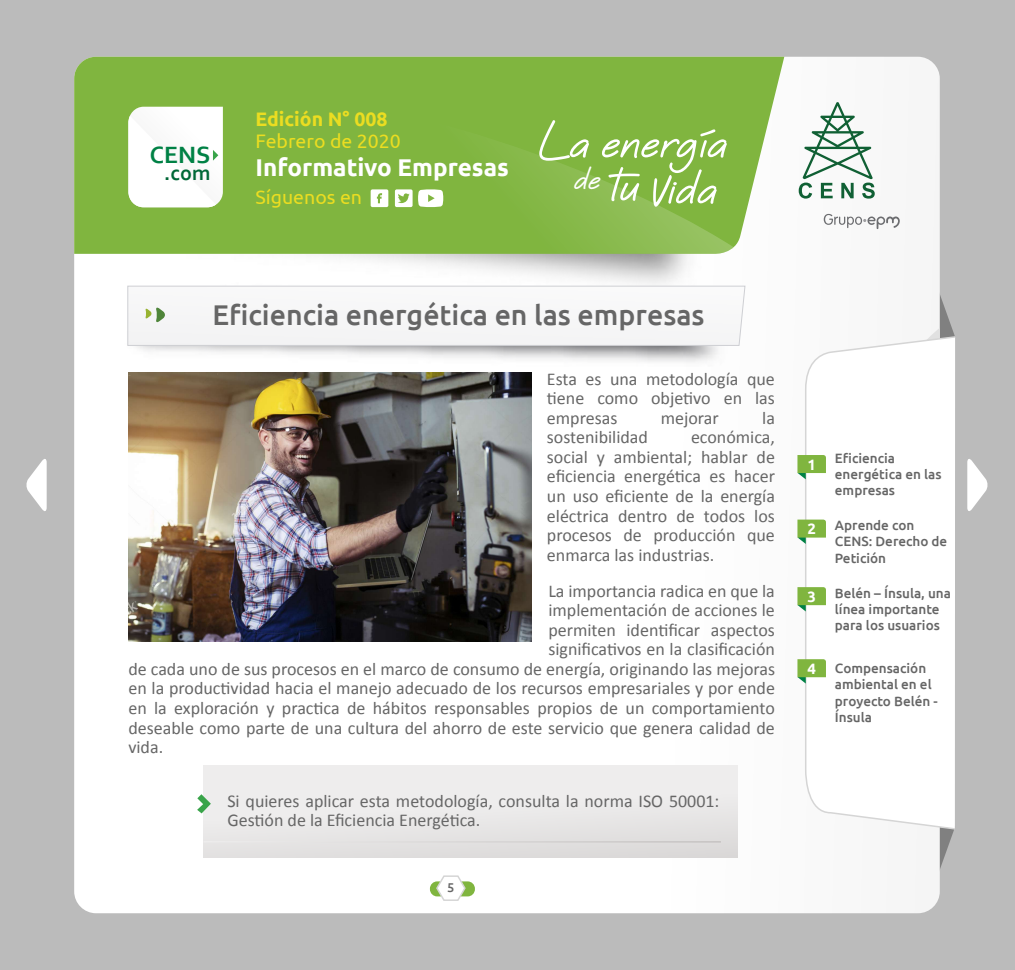
<style>
.page{position:relative;width:1015px;height:970px;background:#fff}
.page>*{position:absolute;margin:0;border:0;box-sizing:border-box;transform-origin:0 0}
.t1{font:700 32.25px "Quinzey";color:#fff}
.t2{font:500 28.5px "Ubuntu";color:#666}
.t3{font:700 24.6px "Corbel";color:#008145}
.t4{font:700 24.3px "Ubuntu";color:#fff}
.t5{font:700 21.75px "Corbel";color:#006837}
.t6{font:19.5px "Ubuntu";color:#ebdd21}
.t7{font:700 19.5px "Ubuntu";color:#ebdd21}
.t8{font:18px/19.5px "Calibri";color:#666;text-align:justify}
.t9{font:700 15px "Ubuntu";color:#fff}
.t10{font:500 13.5px/16.2px "Ubuntu";color:#666}
.t11{font:500 12.75px "Ubuntu";color:#666}
</style>
<div class="page">
<div style="left:0;top:0;width:1015px;height:969px;background:#bbb"></div>
<svg style="left:940px;top:295px;width:15px;height:40px"></svg>
<svg style="left:940px;top:830px;width:14px;height:39px"></svg>
<svg style="left:967px;top:459px;width:21px;height:52px"></svg>
<svg style="left:26px;top:459px;width:21px;height:52px"></svg>
<div style="left:74px;top:57px;width:866px;height:855px;background:#fff"></div>
<svg style="left:74px;top:57px;width:717px;height:197px;fill:#80b53f"></svg>
<svg style="left:74px;top:78px;width:660px;height:176px"></svg>
<div style="left:852px;top:301px;width:88px;height:34px;background:#f7f7f7"></div>
<svg style="left:799px;top:102px;width:76px;height:96px"></svg>
<svg style="left:824px;top:214px;width:76px;height:15px"></svg>
<div style="left:128px;top:107px;width:95px;height:100px;background:#fff"></div>
<svg style="left:539px;top:120px;width:50px;height:41px"></svg>
<svg style="left:602px;top:129px;width:125px;height:78px"></svg>
<svg style="left:371px;top:189px;width:17px;height:18px"></svg>
<svg style="left:395px;top:189px;width:48px;height:18px"></svg>
<div style="left:430px;top:881px;width:45px;height:15px;background:#80b53f;border-radius:7px"></div>
<svg style="left:435px;top:874px;width:32px;height:27px"></svg>
<img style="left:83px;top:246px;width:686px;height:159px">
<div style="left:128px;top:286px;width:617px;height:59px;background:#f6f6f7"></div>
<img style="left:129px;top:372px;width:403px;height:269px">
<div style="left:203px;top:765px;width:534px;height:92px;background:linear-gradient(to right,#ecebeb,#e7e6e5)"></div>
<svg style="left:197px;top:794px;width:14px;height:19px"></svg>
<hr style="left:203px;top:840px;width:518px;height:2px;background:#fff">
<div style="left:804px;top:335px;width:151px;height:495px;background:#fff"></div>
<svg style="left:797px;top:519px;width:29px;height:24px"></svg>
<svg style="left:797px;top:454px;width:29px;height:25px"></svg>
<svg style="left:797px;top:658px;width:29px;height:25px"></svg>
<svg style="left:797px;top:586px;width:29px;height:25px"></svg>
<h3 class="t3" style="left:150px;top:140px;width:62px">CENS</h3>
<p class="t5" style="left:164px;top:159px;width:48px">.com</p>
<p class="t7" style="left:255px;top:107px;width:134px">Edición N° 008</p>
<p class="t6" style="left:255px;top:129px;width:147px">Febrero de 2020</p>
<h3 class="t4" style="left:255px;top:153px;width:255px">Informativo Empresas</h3>
<p class="t6" style="left:255px;top:185px;width:108px">Síguenos en</p>
<h1 class="t1" style="left:574px;top:158px;width:28px">de</h1>
<h2 class="t2" style="left:212px;top:296px;width:494px">Eficiencia energética en las empresas</h2>
<p class="t8" style="left:547px;top:368px;width:229px">Esta es una metodología que tiene como objetivo en las empresas</p>
<p class="t8" style="left:661px;top:407px;width:59px">mejorar</p>
<p class="t8" style="left:762px;top:407px;width:14px">la</p>
<p class="t8" style="left:547px;top:426px;width:230px;text-indent:144px">económica, social y ambiental; hablar de eficiencia energética es hacer un uso eficiente de la energía eléctrica dentro de todos los procesos de producción que enmarca las industrias.</p>
<p class="t8" style="left:548px;top:580px;width:228px">La importancia radica en que la</p>
<p class="t8" style="left:548px;top:599px;width:228px">implementación de acciones le</p>
<p class="t8" style="left:548px;top:619px;width:228px">permiten identificar aspectos</p>
<p class="t8" style="left:548px;top:638px;width:228px">significativos en la clasificación</p>
<p class="t8" style="left:128px;top:658px;width:648px">de cada uno de sus procesos en el marco de consumo de energía, originando las mejoras</p>
<p class="t8" style="left:128px;top:677px;width:648px">en la productividad hacia el manejo adecuado de los recursos empresariales y por ende</p>
<p class="t8" style="left:128px;top:697px;width:648px">en la exploración y practica de hábitos responsables propios de un comportamiento</p>
<p class="t8" style="left:128px;top:716px;width:648px">deseable como parte de una cultura del ahorro de este servicio que genera calidad de</p>
<p class="t8" style="left:128px;top:736px;width:36px">vida.</p>
<p class="t8" style="left:547px;top:426px;width:103px">sostenibilidad</p>
<p class="t8" style="left:227px;top:790px;width:494px">Si quieres aplicar esta metodología, consulta la norma ISO 50001:<br>Gestión de la Eficiencia Energética.</p>
<p class="t11" style="left:447px;top:879px;width:9px">5</p>
<p class="t9" style="left:807px;top:455px;width:10px">1</p>
<p class="t9" style="left:807px;top:519px;width:10px">2</p>
<p class="t9" style="left:807px;top:587px;width:10px">3</p>
<p class="t9" style="left:807px;top:659px;width:10px">4</p>
<p class="t10" style="left:835px;top:449px;width:108px">Eficiencia energética en las empresas</p>
<p class="t10" style="left:835px;top:516px;width:114px">Aprende con<br>CENS: Derecho de<br>Petición</p>
<p class="t10" style="left:835px;top:584px;width:118px">Belén – Ínsula, una línea importante para los usuarios</p>
<p class="t10" style="left:835px;top:659px;width:104px">Compensación ambiental en el proyecto Belén -<br>Ínsula</p>
</div>
